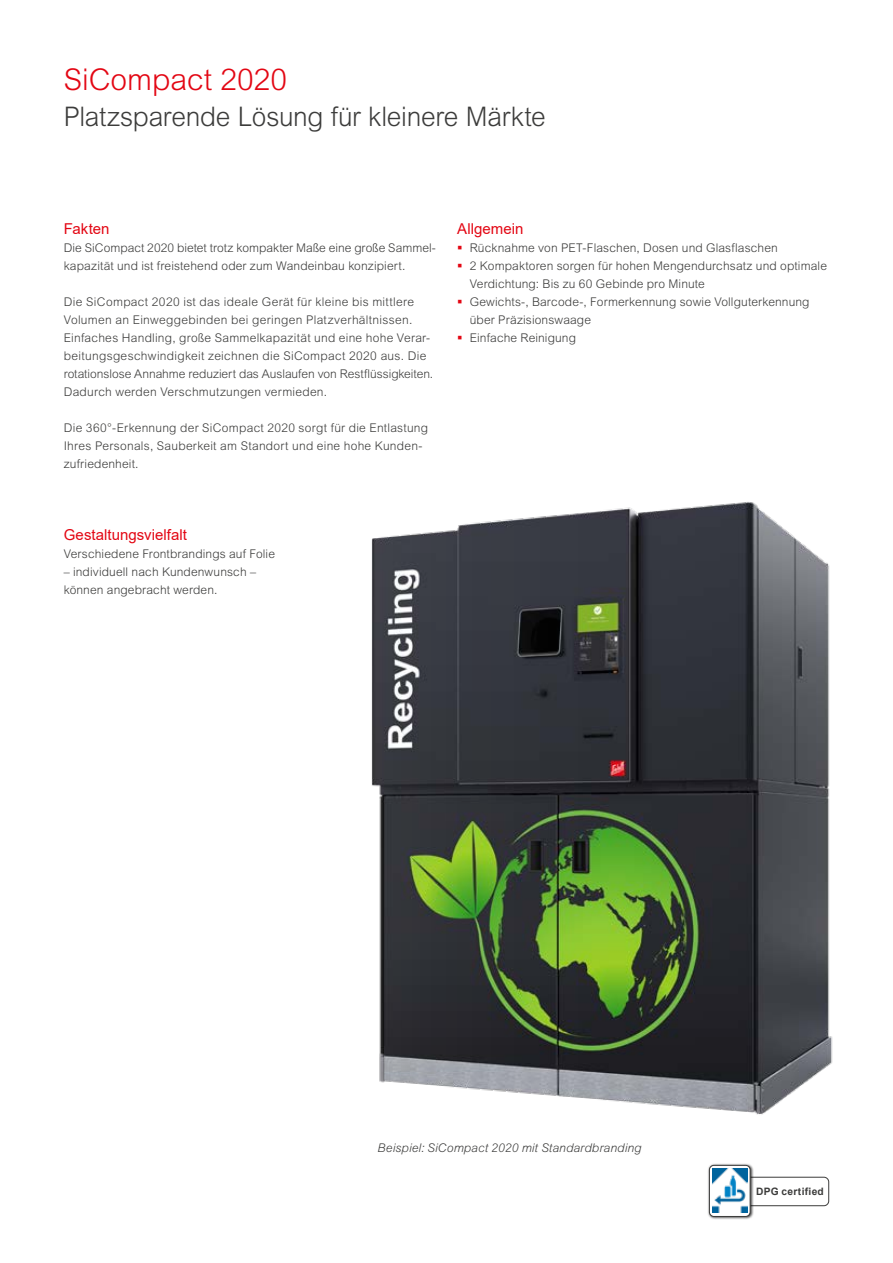
<style>
.page{position:relative;width:893px;height:1263px;background:#fff}
.page>*{position:absolute;margin:0;border:0;box-sizing:border-box;transform-origin:0 0}
.t1{font:300 30px "Arial MT Pro";color:#e30613}
.t2{font:300 27px "Arial MT Pro";letter-spacing:-.01em;color:#3c3c3b}
.t3{font:15px "Arial";letter-spacing:.005em;color:#e30613}
.t4{font:300 12px/18px "Arial MT Pro";letter-spacing:.015em;color:#3c3c3b}
.t5{font:italic 300 12px "Arial MT Pro";letter-spacing:.01em;color:#3c3c3b}
.t6{font:700 10.2px "Arial";letter-spacing:.025em;color:#3c3c3b}
</style>
<div class="page">
<img style="left:371px;top:502px;width:462px;height:705px">
<div style="left:724px;top:1177px;width:105px;height:29px;background:#fff;border-radius:5px"></div>
<div style="left:723px;top:1177px;width:106px;height:29px;border:1px solid #3c3c3b;border-radius:5px"></div>
<div style="left:707px;top:1163px;width:47px;height:57px;background:#000;opacity:.75"></div>
<svg style="left:709px;top:1165px;width:41px;height:51px"></svg>
<img style="left:712px;top:1169px;width:35px;height:44px">
<div style="left:709px;top:1165px;width:41px;height:52px;border:1px solid #3c3c3b;border-radius:5px"></div>
<h1 class="t1" style="left:64px;top:61px;width:225px">SiCompact 2020</h1>
<h2 class="t2" style="left:64px;top:100px;width:483px">Platzsparende Lösung für kleinere Märkte</h2>
<p class="t3" style="left:64px;top:218px;width:47px">Fakten</p>
<p class="t4" style="left:64px;top:239px;width:374px">Die SiCompact 2020 bietet trotz kompakter Maße eine große Sammel&shy;kapazität und ist freistehend oder zum Wandeinbau konzipiert.</p>
<p class="t4" style="left:64px;top:293px;width:371px">Die SiCompact 2020 ist das ideale Gerät für kleine bis mittlere Volumen an Einweggebinden bei geringen Platzverhältnissen.<br>Einfaches Handling, große Sammelkapazität und eine hohe Verar&shy;beitungsgeschwindigkeit zeichnen die SiCompact 2020 aus. Die rotationslose Annahme reduziert das Auslaufen von Restflüssigkeiten.<br>Dadurch werden Verschmutzungen vermieden.</p>
<p class="t4" style="left:64px;top:419px;width:366px">Die 360°-Erkennung der SiCompact 2020 sorgt für die Entlastung<br>Ihres Personals, Sauberkeit am Standort und eine hohe Kunden&shy;zufriedenheit.</p>
<p class="t3" style="left:457px;top:218px;width:68px">Allgemein</p>
<p class="t4" style="left:470px;top:239px;width:359px">Rücknahme von PET-Flaschen, Dosen und Glasflaschen<br>2 Kompaktoren sorgen für hohen Mengendurchsatz und optimale Verdichtung: Bis zu 60 Gebinde pro Minute<br>Gewichts-, Barcode-, Formerkennung sowie Vollguterkennung über Präzisionswaage<br>Einfache Reinigung</p>
<p class="t3" style="left:64px;top:524px;width:125px">Gestaltungsvielfalt</p>
<p class="t4" style="left:64px;top:545px;width:213px">Verschiedene Frontbrandings auf Folie</p>
<p class="t4" style="left:64px;top:563px;width:194px">– individuell nach Kundenwunsch – können angebracht werden.</p>
<p class="t5" style="left:378px;top:1141px;width:265px">Beispiel: SiCompact 2020 mit Standardbranding</p>
<p class="t6" style="left:756px;top:1184px;width:69px">DPG certified</p>
</div>
